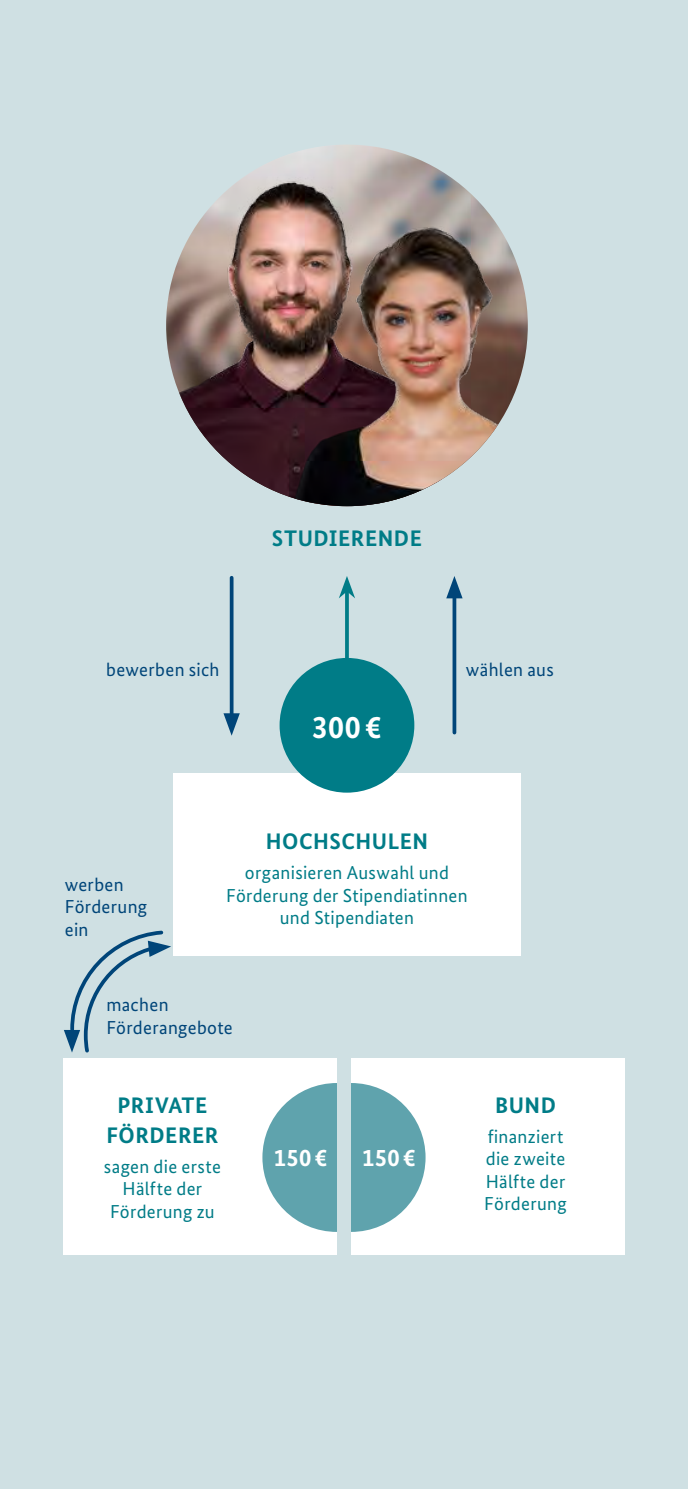
<style>
.page{position:relative;width:688px;height:1489px;background:#fff}
.page>*{position:absolute;margin:0;border:0;box-sizing:border-box;transform-origin:0 0}
.t1{font:700 32px "Bundes Sans";color:#fff}
.t2{font:700 24.5px "Bundes Sans";letter-spacing:.015em;color:#fff}
.t3{font:700 22.5px/30px "Bundes Sans";letter-spacing:.025em;color:#007c87;text-align:center}
.t4{font:18.75px/22.5px "Bundes Sans";letter-spacing:.015em;color:#007c87;text-align:center}
.t5{font:18.75px/22.5px "Bundes Sans";letter-spacing:.015em;color:#004579}
</style>
<div class="page">
<div style="left:0;top:0;width:687px;height:1488px;background:#cfe0e3"></div>
<div style="left:64px;top:1058px;width:273px;height:196px;background:#fff"></div>
<svg style="left:262px;top:1083px;width:75px;height:148px"></svg>
<div style="left:351px;top:1058px;width:273px;height:196px;background:#fff"></div>
<svg style="left:351px;top:1083px;width:74px;height:148px"></svg>
<img style="left:166px;top:145px;width:235px;height:352px">
<img style="left:289px;top:153px;width:238px;height:353px">
<div style="left:173px;top:773px;width:347px;height:182px;background:#fff"></div>
<div style="left:279px;top:658px;width:135px;height:134px;background:#007c87;border-radius:50%"></div>
<svg style="left:345px;top:598px;width:4px;height:60px"></svg>
<svg style="left:339px;top:576px;width:16px;height:22px"></svg>
<hr style="left:230px;top:577px;width:3px;height:143px;background:#004579">
<svg style="left:223px;top:713px;width:17px;height:22px"></svg>
<svg style="left:452px;top:598px;width:4px;height:134px"></svg>
<svg style="left:446px;top:576px;width:16px;height:22px"></svg>
<svg style="left:64px;top:930px;width:107px;height:123px"></svg>
<p class="t3" style="left:272px;top:523px;width:151px">STUDIERENDE</p>
<p class="t5" style="left:106px;top:658px;width:115px">bewerben sich</p>
<p class="t5" style="left:466px;top:658px;width:89px">wählen aus</p>
<p class="t5" style="left:65px;top:873px;width:84px">werben<br>Förderung ein</p>
<h1 class="t1" style="left:312px;top:707px;width:71px">300€</h1>
<p class="t3" style="left:266px;top:826px;width:164px">HOCHSCHULEN</p>
<p class="t4" style="left:226px;top:861px;width:243px">organisieren Auswahl und<br>Förderung der Stipendiatinnen und Stipendiaten</p>
<p class="t5" style="left:106px;top:993px;width:128px">machen<br>Förderangebote</p>
<p class="t3" style="left:106px;top:1090px;width:113px">PRIVATE<br>FÖRDERER</p>
<p class="t4" style="left:104px;top:1154px;width:118px">sagen die erste<br>Hälfte der<br>Förderung zu</p>
<h2 class="t2" style="left:274px;top:1142px;width:55px">150€</h2>
<h2 class="t2" style="left:362px;top:1142px;width:55px">150€</h2>
<p class="t3" style="left:495px;top:1090px;width:62px">BUND</p>
<p class="t4" style="left:484px;top:1124px;width:84px;text-align:left">finanziert die zweite<br>Hälfte der<br>Förderung</p>
</div>
